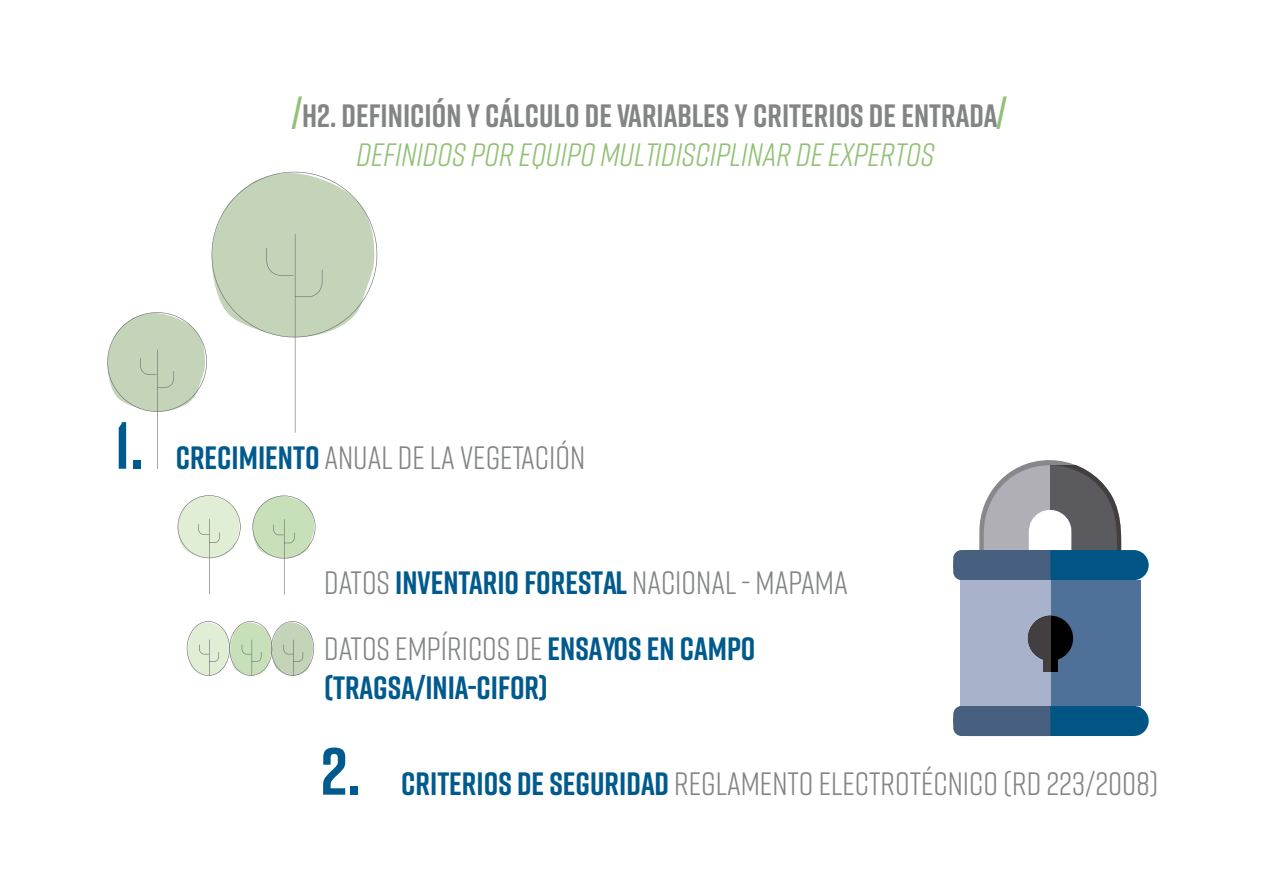
<style>
.page{position:relative;width:1263px;height:893px;background:#fff}
.page>*{position:absolute;margin:0;border:0;box-sizing:border-box;transform-origin:0 0}
.t1{font:700 66.6px "Rift";color:#005a8d}
.t2{font:32.25px "Rift";color:#838585}
.t3{font:700 32.25px "Rift";color:#838585}
.t4{font:700 32.25px/38.7px "Rift";color:#005a8d}
.t5{font:italic 32.25px "Rift";color:#91c175}
.s1{font-size:40.8px;color:#91c175}
.s2{font-weight:700;color:#005a8d}
.s3{font-weight:400;color:#838585}
.s4{font-weight:700;font-size:66.6px;color:#005a8d}
</style>
<div class="page">
<div style="left:953px;top:706px;width:196px;height:30px;background:#005585;border-radius:15px"></div>
<div style="left:953px;top:550px;width:196px;height:30px;background:#005585;border-radius:15px"></div>
<div style="left:953px;top:706px;width:97px;height:30px;background:#48607f"></div>
<div style="left:960px;top:580px;width:180px;height:126px;background:#4f7098"></div>
<div style="left:960px;top:580px;width:90px;height:126px;background:#a9b2cb"></div>
<svg style="left:1050px;top:661px;width:7px;height:11px"></svg>
<svg style="left:953px;top:460px;width:171px;height:201px"></svg>
<div style="left:1043px;top:650px;width:7px;height:22px;background:#433f40"></div>
<svg style="left:252px;top:496px;width:63px;height:99px"></svg>
<svg style="left:107px;top:172px;width:270px;height:297px"></svg>
<svg style="left:177px;top:495px;width:64px;height:99px"></svg>
<svg style="left:187px;top:621px;width:127px;height:55px"></svg>
<p class="t3" style="left:292px;top:93px;width:716px"><span class="s1">/</span>H2. DEFINICIÓN Y CÁLCULO DE VARIABLES Y CRITERIOS DE ENTRADA<span class="s1">/</span></p>
<p class="t5" style="left:356px;top:132px;width:579px">DEFINIDOS POR EQUIPO MULTIDISCIPLINAR DE EXPERTOS</p>
<h1 class="t1" style="left:115px;top:398px;width:30px">1.</h1>
<p class="t2" style="left:176px;top:435px;width:411px"><span class="s2">CRECIMIENTO</span> ANUAL DE LA VEGETACIÓN</p>
<p class="t2" style="left:324px;top:560px;width:525px">DATOS <span class="s2">INVENTARIO FORESTAL</span> NACIONAL - MAPAMA</p>
<p class="t4" style="left:324px;top:629px;width:433px"><span class="s3">DATOS EMPÍRICOS DE</span> ENSAYOS EN CAMPO (TRAGSA/INIA-CIFOR)</p>
<p class="t2" style="left:321px;top:761px;width:839px"><span class="s4">2.</span> <span class="s2">CRITERIOS DE SEGURIDAD</span> REGLAMENTO ELECTROTÉCNICO (RD 223/2008)</p>
</div>
